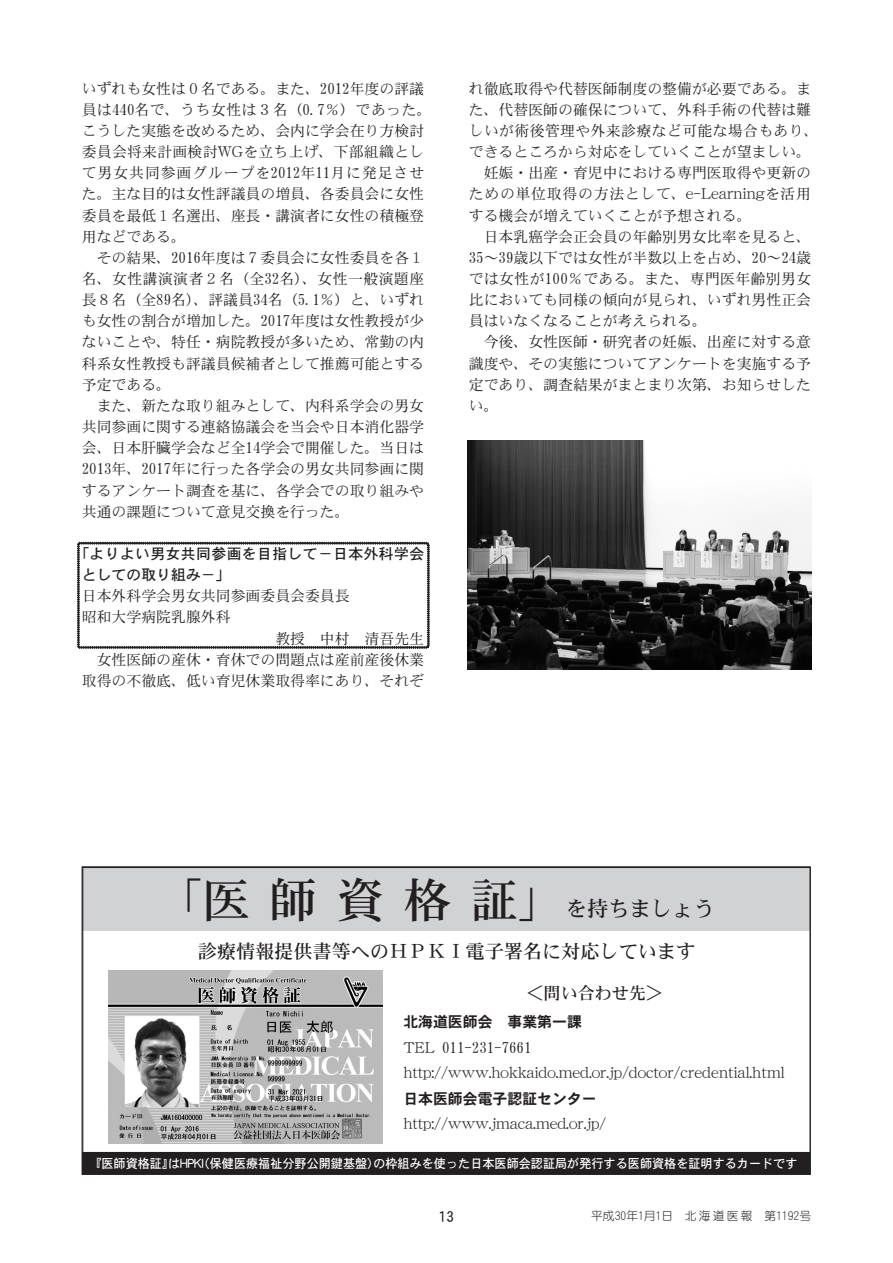
<style>
.page{position:relative;width:893px;height:1263px;background:#fff}
.page>*{position:absolute;margin:0;border:0;box-sizing:border-box;transform-origin:0 0}
.t1{font:47.85px "DFHS Mincho W5 WIN RKSJ H";letter-spacing:.4em;color:#231f20}
.t2{font:21.3px "DFHS Mincho W5 WIN RKSJ H";color:#231f20}
.t3{font:19.2px "DFHS Mincho W5 WIN RKSJ H";color:#231f20}
.本文{font:16.95px "DFHS Mincho W5 WIN RKSJ H";color:#231f20}
.本文-2{font:14.85px/21.1px "DFHS Mincho W3 WIN RKSJ H";color:#231f20;text-align:justify}
.本文-3{font:14.85px "DFHS Mincho W3 WINP RKSJ H";color:#231f20}
.本文G{font:14.85px/21.1px "DFHS Gothic W5 WIN RKSJ H";letter-spacing:.025em;color:#231f20}
.本文-4{font:14.85px "DFHS Gothic W7 WIN RKSJ H";color:#231f20}
.t4{font:12.75px "DFHS Gothic W5 WIN RKSJ H";color:#fff;scale:.95 1}
.マスター_柱{font:11.7px "DF Maru Gothic Lt WIN RKSJ H";color:#231f20}
.s1{font-family:"DFHS Mincho W3 WINP RKSJ H"}
.s2{font-family:"DFHS Gothic W5 WINP RKSJ H"}
</style>
<div class="page">
<svg style="left:77px;top:542px;width:353px;height:107px"></svg>
<img style="left:468px;top:440px;width:343px;height:229px">
<div style="left:83px;top:867px;width:727px;height:64px;background:#d1d2d4"></div>
<div style="left:83px;top:1152px;width:727px;height:22px;background:#231f20"></div>
<hr style="left:810px;top:868px;width:1px;height:63px;background:#231f20">
<hr style="left:810px;top:931px;width:1px;height:221px;background:#231f20">
<svg style="left:810px;top:1152px;width:1px;height:21px"></svg>
<hr style="left:82px;top:1173px;width:729px;height:1px;background:#231f20">
<hr style="left:82px;top:867px;width:729px;height:1px;background:#231f20">
<img style="left:108px;top:970px;width:275px;height:174px">
<p class="本文-2" style="left:82px;top:78px;width:351px;text-align:left">いずれも女性は０名である。また、2012年度の評議員は440名で、うち女性は３名（0.7％）であった。こうした実態を改めるため、会内に学会在り方検討委員会将来計画検討<span class="s1">WG</span>を立ち上げ、下部組織として男女共同参画グループを2012年11月に発足させた。主な目的は女性評議員の増員、各委員会に女性委員を最低１名選出、座長・講演者に女性の積極登用などである。</p>
<p class="本文-2" style="left:82px;top:247px;width:344px">　その結果、2016年度は７委員会に女性委員を各１名、女性講演演者２名（全32名）、女性一般演題座長８名（全89名）、評議員34名（5.1％）と、いずれも女性の割合が増加した。2017年度は女性教授が少ないことや、特任・病院教授が多いため、常勤の内科系女性教授も評議員候補者として推薦可能とする予定である。</p>
<p class="本文-2" style="left:82px;top:395px;width:344px">　また、新たな取り組みとして、内科系学会の男女共同参画に関する連絡協議会を当会や日本消化器学会、日本肝臓学会など全14学会で開催した。当日は2013年、2017年に行った各学会の男女共同参画に関するアンケート調査を基に、各学会での取り組みや共通の課題について意見交換を行った。</p>
<p class="本文G" style="left:82px;top:543px;width:344px;text-indent:-7px">「よりよい男女共同参画を目指して－日本外科学会としての取り組み－」</p>
<p class="本文-2" style="left:82px;top:585px;width:269px">日本外科学会男女共同参画委員会委員長</p>
<p class="本文-2" style="left:82px;top:607px;width:150px">昭和大学病院乳腺外科</p>
<p class="本文-2" style="left:275px;top:628px;width:150px">教授　中村　清吾先生</p>
<p class="本文-2" style="left:82px;top:649px;width:344px">　女性医師の産休・育休での問題点は産前産後休業取得の不徹底、低い育児休業取得率にあり、それぞ</p>
<p class="本文-2" style="left:469px;top:78px;width:351px;text-align:left">れ徹底取得や代替医師制度の整備が必要である。また、代替医師の確保について、外科手術の代替は難しいが術後管理や外来診療など可能な場合もあり、できるところから対応をしていくことが望ましい。</p>
<p class="本文-2" style="left:469px;top:162px;width:344px">　妊娠・出産・育児中における専門医取得や更新のための単位取得の方法として、<span class="s1">e</span>-<span class="s1">Learning</span>を活用する機会が増えていくことが予想される。</p>
<p class="本文-2" style="left:469px;top:226px;width:344px">　日本乳癌学会正会員の年齢別男女比率を見ると、35～39歳以下では女性が半数以上を占め、20～24歳では女性が100％である。また、専門医年齢別男女比においても同様の傾向が見られ、いずれ男性正会員はいなくなることが考えられる。</p>
<p class="本文-2" style="left:469px;top:332px;width:344px">　今後、女性医師・研究者の妊娠、出産に対する意識度や、その実態についてアンケートを実施する予定であり、調査結果がまとまり次第、お知らせしたい。</p>
<p class="t1" style="left:154px;top:875px;width:413px">「医師資格証」</p>
<p class="t2" style="left:566px;top:897px;width:150px">を持ちましょう</p>
<p class="t3" style="left:198px;top:942px;width:499px">診療情報提供書等へのＨＰＫＩ電子署名に対応しています</p>
<p class="本文" style="left:527px;top:984px;width:138px">＜問い合わせ先＞</p>
<p class="本文-4" style="left:403px;top:1014px;width:180px">北海道医師会　事業第一課</p>
<p class="本文-2" style="left:403px;top:1036px;width:130px"><span class="s1">TEL</span> 011-231-7661</p>
<p class="本文-3" style="left:403px;top:1065px;width:383px">http://www.hokkaido.med.or.jp/doctor/credential.html</p>
<p class="本文-4" style="left:403px;top:1091px;width:195px">日本医師会電子認証センター</p>
<p class="本文-3" style="left:403px;top:1116px;width:204px">http://www.jmaca.med.or.jp/</p>
<p class="t4" style="left:89px;top:1157px;width:747px">『医師資格証』は<span class="s2">HPKI</span>（保健医療福祉分野公開鍵基盤）の枠組みを使った日本医師会認証局が発行する医師資格を証明するカードです</p>
<p class="本文G" style="left:439px;top:1206px;width:16px">13</p>
<p class="マスター_柱" style="left:591px;top:1210px;width:221px">平成30年1月1日　北海道医報　第1192号</p>
</div>
